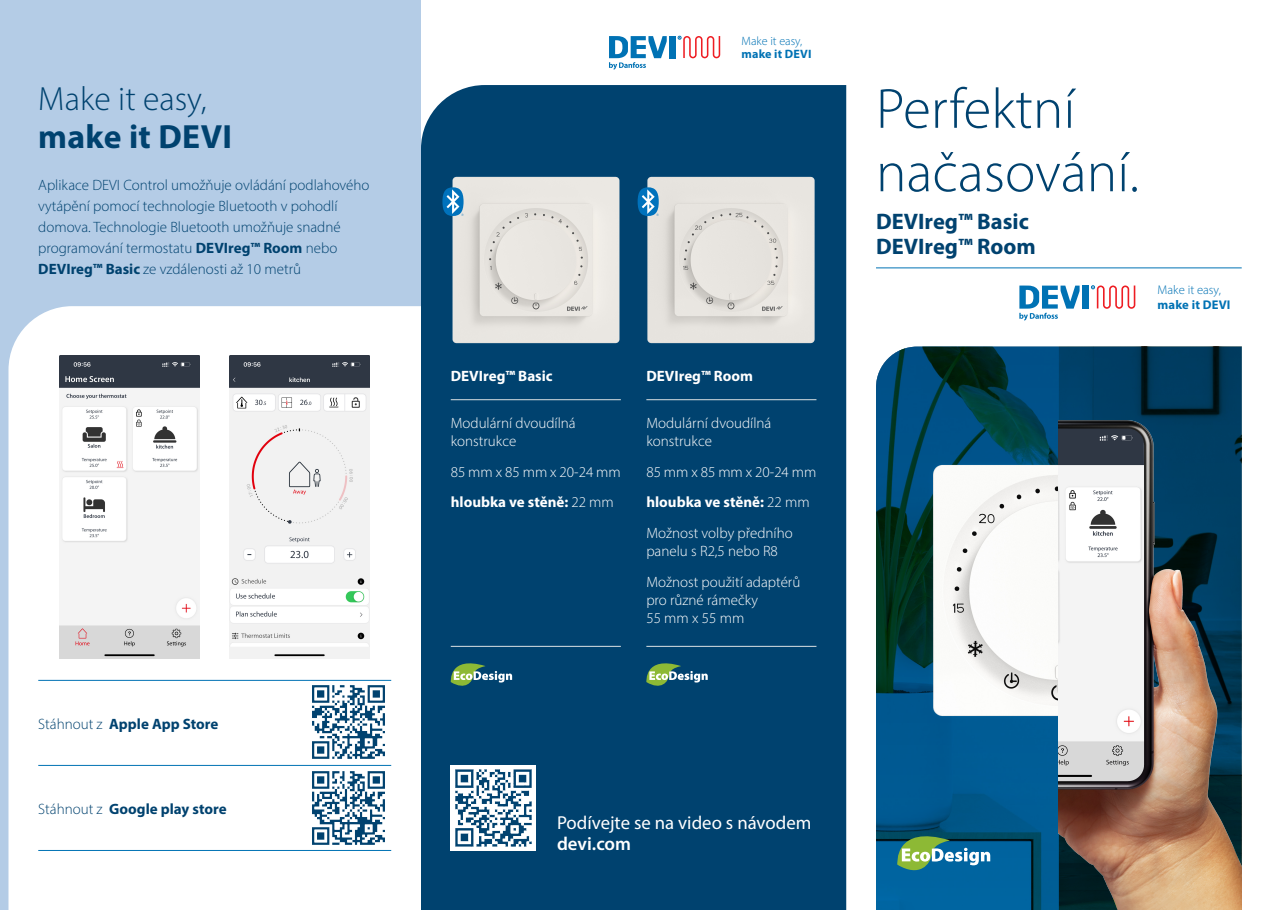
<style>
.page{position:relative;width:1280px;height:910px;background:#fff}
.page>*{position:absolute;margin:0;border:0;box-sizing:border-box;transform-origin:0 0}
.t1{font:300 57px/63.4px "Myriad Pro";color:#00426f}
.t2{font:300 33.6px "Myriad Pro";color:#00426f}
.t3{font:700 33.6px "Myriad Pro";letter-spacing:.01em;color:#00426f}
.t4{font:700 22.5px "Myriad Pro";color:#00426f}
.t5{font:18.75px "Myriad Pro";color:#fff}
.t6{font:600 18.75px "Myriad Pro";color:#fff}
.Text_Standard_Blau{font:300 15px/21px "Myriad Pro";color:#00426f}
.Text_Standard_10pt{font:300 15px/18px "Myriad Pro";color:#fff}
.Text_Standard_10pt-2{font:700 15px "Myriad Pro";color:#fff}
.t7{font:700 15px "Myriad Pro";color:#00426f}
.t8{font:300 12.6px "Myriad Pro";color:#0072b4}
.t9{font:700 12.6px "Myriad Pro";letter-spacing:.01em;color:#0072b4}
.t10{font:300 12.15px "Myriad Pro";color:#0072b4}
.t11{font:700 12.15px "Myriad Pro";letter-spacing:.01em;color:#0072b4}
.s1{font-weight:700}
.s2{font-weight:300}
</style>
<div class="page">
<div style="left:0;top:0;width:421px;height:910px;background:#b4cce6"></div>
<svg style="left:876px;top:347px;width:366px;height:563px;background:#04517c"></svg>
<div style="left:421px;top:85px;width:425px;height:825px;background:#00426f"></div>
<div style="left:9px;top:306px;width:412px;height:604px;background:#fff"></div>
<img style="left:876px;top:375px;width:183px;height:435px">
<img style="left:1059px;top:375px;width:183px;height:535px">
<hr style="left:876px;top:267px;width:366px;height:1px;background:#0072b4">
<div style="left:669px;top:36px;width:6px;height:22px;background:#0072b4"></div>
<svg style="left:609px;top:36px;width:58px;height:34px"></svg>
<svg style="left:678px;top:36px;width:42px;height:22px"></svg>
<img style="left:645px;top:162px;width:171px;height:197px">
<hr style="left:646px;top:399px;width:170px;height:1px;background:#dde2e4">
<hr style="left:646px;top:646px;width:170px;height:1px;background:#dde2e4">
<img style="left:451px;top:162px;width:170px;height:197px">
<hr style="left:451px;top:399px;width:170px;height:1px;background:#dde2e4">
<hr style="left:451px;top:646px;width:170px;height:1px;background:#dde2e4">
<svg style="left:897px;top:836px;width:93px;height:34px;background:#57938c"></svg>
<svg style="left:451px;top:663px;width:61px;height:23px"></svg>
<svg style="left:646px;top:663px;width:62px;height:23px"></svg>
<img style="left:306px;top:681px;width:85px;height:169px">
<hr style="left:38px;top:765px;width:353px;height:1px;background:#0072b4">
<hr style="left:38px;top:850px;width:353px;height:1px;background:#0072b4">
<hr style="left:38px;top:680px;width:353px;height:1px;background:#0072b4">
<img style="left:230px;top:355px;width:140px;height:304px">
<img style="left:60px;top:355px;width:140px;height:304px">
<div style="left:1082px;top:286px;width:7px;height:23px;background:#0072b4"></div>
<svg style="left:1019px;top:285px;width:61px;height:36px"></svg>
<svg style="left:1091px;top:285px;width:44px;height:24px"></svg>
<svg style="left:442px;top:187px;width:22px;height:29px"></svg>
<svg style="left:638px;top:187px;width:21px;height:29px"></svg>
<img style="left:451px;top:765px;width:85px;height:85px">
<p class="t2" style="left:38px;top:79px;width:170px">Make it easy,</p>
<p class="t3" style="left:38px;top:115px;width:195px">make it DEVI</p>
<p class="Text_Standard_Blau" style="left:38px;top:174px;width:333px">Aplikace DEVI Control umožňuje ovládání podlahového vytápění pomocí technologie Bluetooth v pohodlí domova. Technologie Bluetooth umožňuje snadné programování termostatu <span class="s1">DEVIreg™ Room</span> nebo <span class="s1">DEVIreg™ Basic</span> ze vzdálenosti až 10 metrů</p>
<p class="t7" style="left:38px;top:714px;width:182px"><span class="s2">Stáhnout z</span> Apple App Store</p>
<p class="t7" style="left:38px;top:799px;width:190px"><span class="s2">Stáhnout z</span> Google play store</p>
<p class="t10" style="left:741px;top:33px;width:62px">Make it easy,</p>
<p class="t11" style="left:741px;top:46px;width:71px">make it DEVI</p>
<p class="Text_Standard_10pt-2" style="left:451px;top:366px;width:103px">DEVIreg™ Basic</p>
<p class="Text_Standard_10pt" style="left:451px;top:414px;width:126px">Modulární dvoudílná konstrukce</p>
<p class="Text_Standard_10pt" style="left:451px;top:463px;width:172px">85 mm x 85 mm x 20-24 mm</p>
<p class="Text_Standard_10pt-2" style="left:451px;top:493px;width:165px">hloubka ve stěně: <span class="s2">22 mm</span></p>
<p class="Text_Standard_10pt-2" style="left:646px;top:366px;width:108px">DEVIreg™ Room</p>
<p class="Text_Standard_10pt" style="left:646px;top:414px;width:126px">Modulární dvoudílná konstrukce</p>
<p class="Text_Standard_10pt" style="left:646px;top:463px;width:172px">85 mm x 85 mm x 20-24 mm</p>
<p class="Text_Standard_10pt-2" style="left:646px;top:493px;width:165px">hloubka ve stěně: <span class="s2">22 mm</span></p>
<p class="Text_Standard_10pt" style="left:646px;top:524px;width:148px">Možnost volby předního panelu s R2,5 nebo R8</p>
<p class="Text_Standard_10pt" style="left:646px;top:573px;width:155px">Možnost použití adaptérů pro různé rámečky<br>55 mm x 55 mm</p>
<p class="t1" style="left:876px;top:77px;width:265px">Perfektní načasování.</p>
<p class="t4" style="left:876px;top:206px;width:154px">DEVIreg™ Basic</p>
<p class="t4" style="left:876px;top:232px;width:161px">DEVIreg™ Room</p>
<p class="t8" style="left:1157px;top:283px;width:65px">Make it easy,</p>
<p class="t9" style="left:1157px;top:296px;width:74px">make it DEVI</p>
<p class="t5" style="left:557px;top:812px;width:256px">Podívejte se na video s návodem</p>
<p class="t6" style="left:557px;top:832px;width:75px">devi.com</p>
</div>
